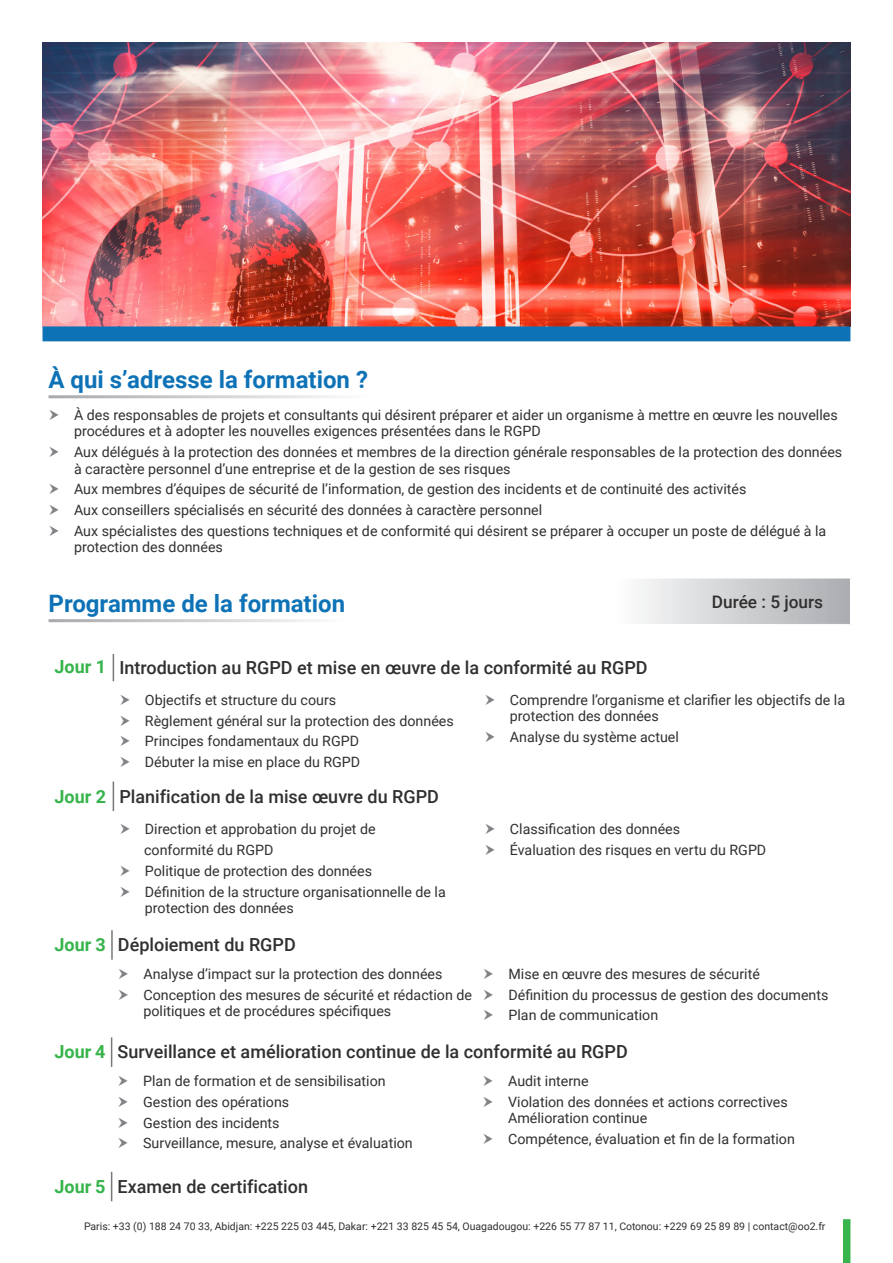
<style>
.page{position:relative;width:893px;height:1263px;background:#fff}
.page>*{position:absolute;margin:0;border:0;box-sizing:border-box;transform-origin:0 0}
.t1{font:700 24px "Roboto";color:#0d72b6}
.t2{font:500 18px "Roboto";color:#312f30}
.t3{font:700 18px "Roboto";color:#37b44b}
.t4{font:500 17.25px "Roboto";color:#312f30}
.Bullet_Points{font:14.25px/16.5px "Roboto";color:#312f30}
.Bullet_Points-2{font:10.5px "Roboto";color:#312f30}
</style>
<div class="page">
<img style="left:43px;top:43px;width:807px;height:283px">
<div style="left:43px;top:326px;width:807px;height:15px;background:#0d72b6"></div>
<svg style="left:642px;top:579px;width:208px;height:45px;background:#cecfd2"></svg>
<svg style="left:113px;top:654px;width:1px;height:27px"></svg>
<hr style="left:113px;top:781px;width:1px;height:30px;background:#76787b">
<hr style="left:111px;top:930px;width:2px;height:30px;background:#76787b">
<hr style="left:111px;top:1037px;width:1px;height:30px;background:#76787b">
<svg style="left:111px;top:1172px;width:1px;height:29px"></svg>
<div style="left:843px;top:1219px;width:7px;height:44px;background:#37b44b"></div>
<p class="t1" style="left:49px;top:362px;width:321px">À qui s’adresse la formation ?</p>
<p class="Bullet_Points" style="left:74px;top:406px;width:765px">À des responsables de projets et consultants qui désirent préparer et aider un organisme à mettre en œuvre les nouvelles procédures et à adopter les nouvelles exigences présentées dans le RGPD</p>
<p class="Bullet_Points" style="left:74px;top:443px;width:770px">Aux délégués à la protection des données et membres de la direction générale responsables de la protection des données à caractère personnel d’une entreprise et de la gestion de ses risques</p>
<p class="Bullet_Points" style="left:74px;top:480px;width:674px">Aux membres d’équipes de sécurité de l’information, de gestion des incidents et de continuité des activités</p>
<p class="Bullet_Points" style="left:74px;top:501px;width:470px">Aux conseillers spécialisés en sécurité des données à caractère personnel</p>
<p class="Bullet_Points" style="left:74px;top:522px;width:754px">Aux spécialistes des questions techniques et de conformité qui désirent se préparer à occuper un poste de délégué à la protection des données</p>
<p class="t1" style="left:49px;top:586px;width:298px">Programme de la formation</p>
<p class="t4" style="left:712px;top:590px;width:113px">Durée : 5 jours</p>
<p class="t3" style="left:55px;top:654px;width:53px">Jour 1</p>
<p class="t2" style="left:119px;top:655px;width:530px">Introduction au RGPD et mise en œuvre de la conformité au RGPD</p>
<p class="Bullet_Points" style="left:145px;top:691px;width:193px">Objectifs et structure du cours</p>
<p class="Bullet_Points" style="left:145px;top:712px;width:310px">Règlement général sur la protection des données</p>
<p class="Bullet_Points" style="left:145px;top:732px;width:216px">Principes fondamentaux du RGPD</p>
<p class="Bullet_Points" style="left:145px;top:753px;width:217px">Débuter la mise en place du RGPD</p>
<p class="Bullet_Points" style="left:510px;top:691px;width:337px">Comprendre l’organisme et clarifier les objectifs de la protection des données</p>
<p class="Bullet_Points" style="left:510px;top:728px;width:170px">Analyse du système actuel</p>
<p class="t3" style="left:55px;top:783px;width:53px">Jour 2</p>
<p class="t2" style="left:119px;top:784px;width:321px">Planification de la mise œuvre du RGPD</p>
<p class="Bullet_Points" style="left:145px;top:821px;width:232px">Direction et approbation du projet de</p>
<p class="Bullet_Points" style="left:144px;top:841px;width:131px">conformité du RGPD</p>
<p class="Bullet_Points" style="left:145px;top:862px;width:229px">Politique de protection des données</p>
<p class="Bullet_Points" style="left:145px;top:883px;width:302px">Définition de la structure organisationnelle de la protection des données</p>
<p class="t3" style="left:55px;top:932px;width:53px">Jour 3</p>
<p class="t2" style="left:118px;top:932px;width:179px">Déploiement du RGPD</p>
<p class="Bullet_Points" style="left:143px;top:965px;width:300px">Analyse d’impact sur la protection des données</p>
<p class="Bullet_Points" style="left:143px;top:986px;width:330px">Conception des mesures de sécurité et rédaction de politiques et de procédures spécifiques</p>
<p class="Bullet_Points" style="left:510px;top:821px;width:172px">Classification des données</p>
<p class="Bullet_Points" style="left:510px;top:841px;width:258px">Évaluation des risques en vertu du RGPD</p>
<p class="Bullet_Points" style="left:508px;top:965px;width:253px">Mise en œuvre des mesures de sécurité</p>
<p class="Bullet_Points" style="left:508px;top:986px;width:321px">Définition du processus de gestion des documents</p>
<p class="Bullet_Points" style="left:508px;top:1006px;width:151px">Plan de communication</p>
<p class="t3" style="left:55px;top:1039px;width:53px">Jour 4</p>
<p class="t2" style="left:118px;top:1039px;width:512px">Surveillance et amélioration continue de la conformité au RGPD</p>
<p class="Bullet_Points" style="left:143px;top:1072px;width:244px">Plan de formation et de sensibilisation</p>
<p class="Bullet_Points" style="left:143px;top:1093px;width:148px">Gestion des opérations</p>
<p class="Bullet_Points" style="left:143px;top:1114px;width:138px">Gestion des incidents</p>
<p class="Bullet_Points" style="left:143px;top:1134px;width:271px">Surveillance, mesure, analyse et évaluation</p>
<p class="Bullet_Points" style="left:508px;top:1072px;width:82px">Audit interne</p>
<p class="Bullet_Points" style="left:508px;top:1093px;width:281px">Violation des données et actions correctives<br>Amélioration continue</p>
<p class="Bullet_Points" style="left:508px;top:1130px;width:288px">Compétence, évaluation et fin de la formation</p>
<p class="t3" style="left:55px;top:1174px;width:53px">Jour 5</p>
<p class="t2" style="left:118px;top:1174px;width:192px">Examen de certification</p>
<p class="Bullet_Points-2" style="left:84px;top:1218px;width:743px">Paris: +33 (0) 188 24 70 33, Abidjan: +225 225 03 445, Dakar: +221 33 825 45 54, Ouagadougou: +226 55 77 87 11, Cotonou: +229 69 25 89 89 | contact@oo2.fr</p>
</div>
